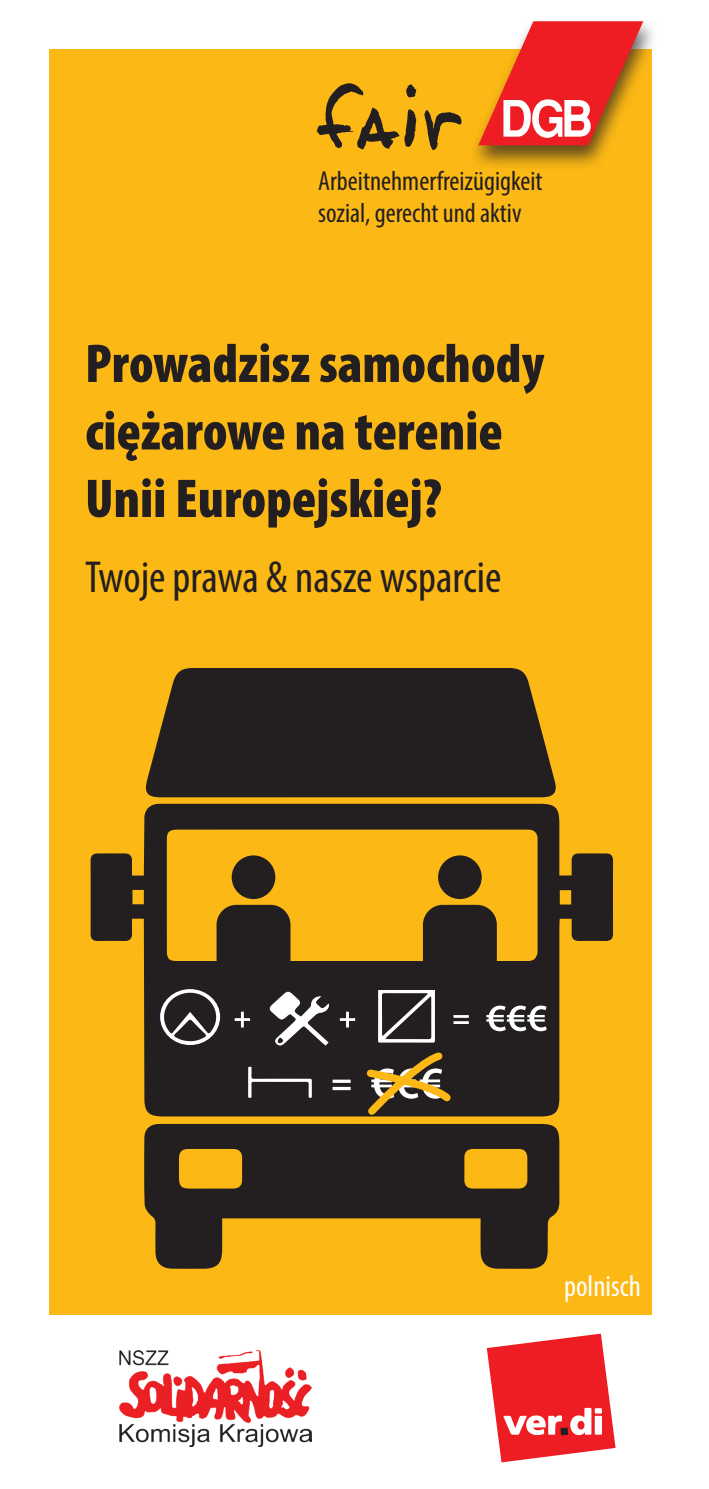
<style>
.page{position:relative;width:709px;height:1489px;background:#fff}
.page>*{position:absolute;margin:0;border:0;box-sizing:border-box;transform-origin:0 0}
.t1{font:900 condensed 55px/67.5px "Myriad Pro";color:#231f20}
.t2{font:condensed 45px "Myriad Pro";color:#231f20}
.t3{font:condensed 30px "Myriad Pro";color:#fff}
.t4{font:condensed 27.5px/32.5px "Myriad Pro";color:#231f20}
</style>
<div class="page">
<div style="left:50px;top:50px;width:602px;height:1265px;background:#fcb814"></div>
<svg style="left:146px;top:668px;width:410px;height:129px;fill:#231f20"></svg>
<svg style="left:144px;top:1123px;width:415px;height:145px;fill:#231f20"></svg>
<svg style="left:91px;top:803px;width:522px;height:313px;fill:#231f20"></svg>
<div style="left:167px;top:829px;width:370px;height:131px;background:#fcb814;border-radius:8px"></div>
<div style="left:423px;top:904px;width:74px;height:74px;background:#231f20;border-radius:20px"></div>
<div style="left:438px;top:855px;width:44px;height:44px;background:#231f20;border-radius:50%"></div>
<div style="left:216px;top:904px;width:74px;height:74px;background:#231f20;border-radius:20px"></div>
<div style="left:232px;top:855px;width:43px;height:44px;background:#231f20;border-radius:50%"></div>
<svg style="left:487px;top:1333px;width:128px;height:129px"></svg>
<div style="left:560px;top:1427px;width:8px;height:8px;background:#231f20"></div>
<div style="left:468px;top:18px;width:191px;height:152px;background:#231f20;opacity:.7"></div>
<svg style="left:478px;top:21px;width:165px;height:124px"></svg>
<svg style="left:317px;top:83px;width:144px;height:67px"></svg>
<div style="left:184px;top:992px;width:362px;height:117px;background:#231f20"></div>
<svg style="left:160px;top:989px;width:63px;height:56px"></svg>
<svg style="left:269px;top:990px;width:61px;height:55px"></svg>
<svg style="left:235px;top:1011px;width:15px;height:16px"></svg>
<svg style="left:340px;top:1011px;width:15px;height:16px"></svg>
<svg style="left:486px;top:1005px;width:60px;height:26px"></svg>
<svg style="left:248px;top:1066px;width:64px;height:31px"></svg>
<hr style="left:332px;top:1079px;width:18px;height:3px;background:#fff">
<svg style="left:332px;top:1086px;width:18px;height:4px"></svg>
<svg style="left:363px;top:989px;width:106px;height:128px"></svg>
<img style="left:120px;top:1350px;width:192px;height:96px">
<p class="t4" style="left:318px;top:164px;width:226px">Arbeitnehmerfreizügigkeit sozial, gerecht und aktiv</p>
<p class="t1" style="left:85px;top:328px;width:460px">Prowadzisz samochody ciężarowe na terenie<br>Unii Europejskiej?</p>
<p class="t2" style="left:85px;top:550px;width:418px">Twoje prawa &amp; nasze wsparcie</p>
<p class="t3" style="left:564px;top:1267px;width:78px">polnisch</p>
</div>
